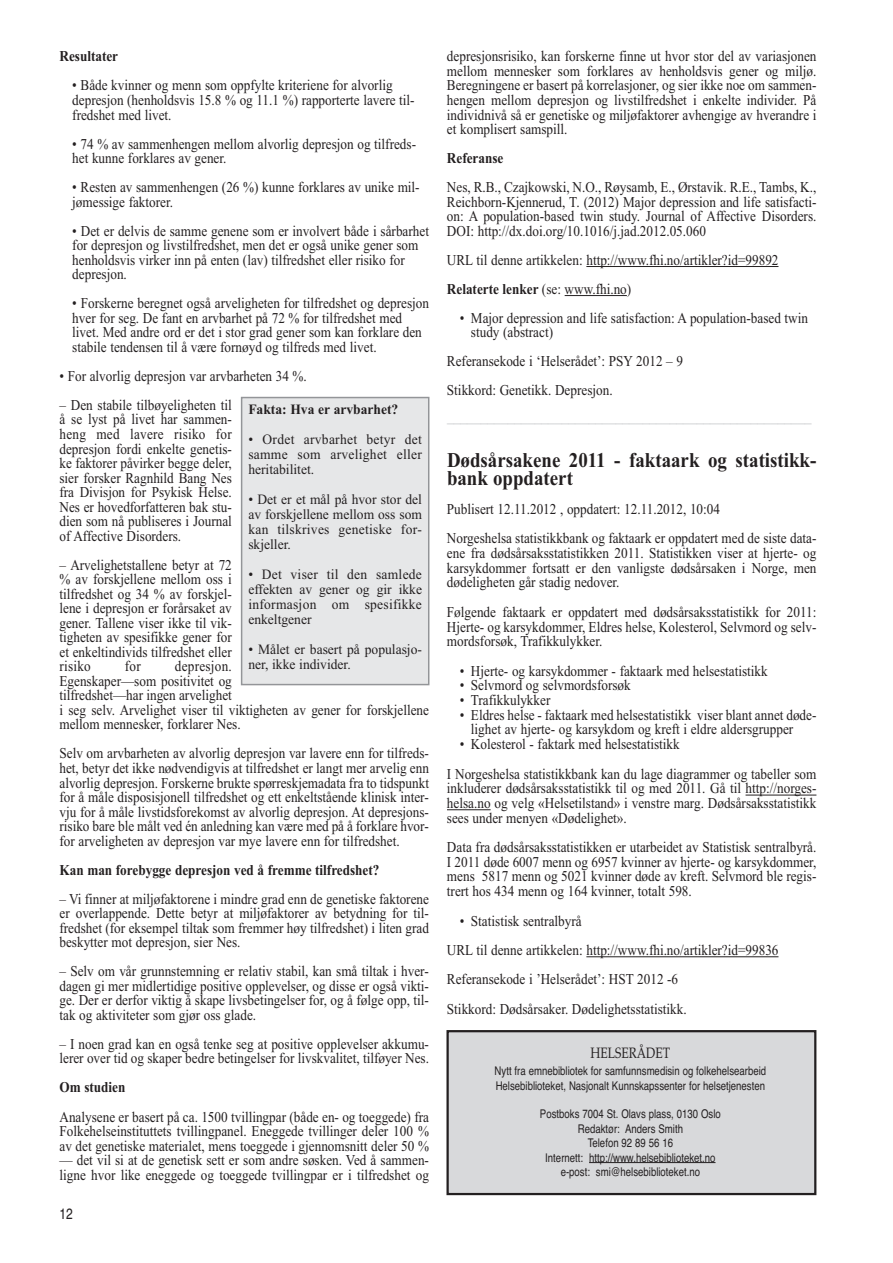
<style>
.page{position:relative;width:893px;height:1263px;background:#fff}
.page>*{position:absolute;margin:0;border:0;box-sizing:border-box;transform-origin:0 0}
.t1{font:700 21px/18px "Times New Roman";color:#231f20;scale:.9 1}
.t2{font:15px/14.5px "Times New Roman";color:#231f20;scale:.88 1}
.t3{font:700 15px "Times New Roman";color:#231f20;scale:.88 1}
.t4{font:15px "Times New Roman";color:#bbbdc0;scale:.9 1}
.t5{font:15px "Palatino";color:#231f20;scale:.8 1}
.t6{font:15px "Helvetica";color:#231f20;scale:.8 1}
.t7{font:14.25px/15px "Times New Roman";color:#231f20;text-align:justify;scale:.95 1}
.t8{font:700 14.25px "Times New Roman";color:#231f20;scale:.95 1}
.t9{font:12px/14.4px "Helvetica";color:#231f20;scale:.8 1}
.s1{font-weight:700}
</style>
<div class="page">
<hr style="left:586px;top:266px;width:192px;height:1px;background:#231f20">
<hr style="left:565px;top:295px;width:62px;height:1px;background:#231f20">
<hr style="left:745px;top:795px;width:67px;height:1px;background:#231f20">
<hr style="left:447px;top:809px;width:44px;height:1px;background:#231f20">
<hr style="left:586px;top:956px;width:192px;height:1px;background:#231f20">
<div style="left:242px;top:398px;width:186px;height:286px;background:#e6e7e8"></div>
<div style="left:241px;top:397px;width:188px;height:288px;border:2px solid #939598"></div>
<div style="left:448px;top:1031px;width:367px;height:163px;background:#d8d9db"></div>
<div style="left:446px;top:1030px;width:370px;height:165px;border:2px solid #231f20"></div>
<hr style="left:589px;top:1162px;width:126px;height:1px;background:#231f20">
<p class="t3" style="left:60px;top:51px;width:68px">Resultater</p>
<p class="t2" style="left:72px;top:80px;width:390px">• Både kvinner og menn som oppfylte kriteriene for alvorlig depresjon (henholdsvis 15.8 % og 11.1 %) rapporterte lavere til&shy;fredshet med livet.</p>
<p class="t2" style="left:72px;top:138px;width:392px">• 74 % av sammenhengen mellom alvorlig depresjon og tilfreds&shy;het kunne forklares av gener.</p>
<p class="t2" style="left:72px;top:181px;width:396px">• Resten av sammenhengen (26 %) kunne forklares av unike mil&shy;jømessige faktorer.</p>
<p class="t2" style="left:72px;top:225px;width:407px">• Det er delvis de samme genene som er involvert både i sårbarhet for depresjon og livstilfredshet, men det er også unike gener som henholdsvis virker inn på enten (lav) tilfredshet eller risiko for depresjon.</p>
<p class="t2" style="left:72px;top:297px;width:407px">• Forskerne beregnet også arveligheten for tilfredshet og depresjon hver for seg. De fant en arvbarhet på 72 % for tilfredshet med livet. Med andre ord er det i stor grad gener som kan forklare den stabile tendensen til å være fornøyd og tilfreds med livet.</p>
<p class="t2" style="left:60px;top:370px;width:283px">• For alvorlig depresjon var arvbarheten 34 %.</p>
<p class="t2" style="left:60px;top:399px;width:197px;text-align:justify">– Den stabile tilbøyeligheten til å se lyst på livet har sammen&shy;heng med lavere risiko for depresjon fordi enkelte genetis&shy;ke faktorer påvirker begge deler, sier forsker Ragnhild Bang Nes fra Divisjon for Psykisk Helse.<br>Nes er hovedforfatteren bak stu&shy;dien som nå publiseres i Journal of Affective Disorders.</p>
<p class="t2" style="left:60px;top:559px;width:197px;text-align:justify">– Arvelighetstallene betyr at 72 % av forskjellene mellom oss i tilfredshet og 34 % av forskjel&shy;lene i depresjon er forårsaket av gener. Tallene viser ikke til vik&shy;tigheten av spesifikke gener for et enkeltindivids tilfredshet eller risiko</p>
<p class="t8" style="left:248px;top:405px;width:159px">Fakta: Hva er arvbarhet?</p>
<p class="t7" style="left:248px;top:433px;width:184px">• Ordet arvbarhet betyr det samme som arvelighet eller heritabilitet.</p>
<p class="t7" style="left:248px;top:493px;width:184px">• Det er et mål på hvor stor del av forskjellene mellom oss som kan tilskrives genetiske for&shy;skjeller.</p>
<p class="t7" style="left:248px;top:568px;width:184px">• Det viser til den samlede effekten av gener og gir ikke informasjon om spesifikke enkeltgener</p>
<p class="t7" style="left:248px;top:643px;width:184px">• Målet er basert på populasjo&shy;ner, ikke individer.</p>
<p class="t2" style="left:60px;top:660px;width:421px;text-indent:115px">depresjon.<br>Egenskaper—som positivitet og<br>tilfredshet—har ingen arvelighet<br>i seg selv. Arvelighet viser til viktigheten av gener for forskjellene mellom mennesker, forklarer Nes.</p>
<p class="t2" style="left:60px;top:748px;width:421px;text-align:justify">Selv om arvbarheten av alvorlig depresjon var lavere enn for tilfreds&shy;het, betyr det ikke nødvendigvis at tilfredshet er langt mer arvelig enn alvorlig depresjon. Forskerne brukte spørreskjemadata fra to tidspunkt for å måle disposisjonell tilfredshet og ett enkeltstående klinisk inter&shy;vju for å måle livstidsforekomst av alvorlig depresjon. At depresjons&shy;risiko bare ble målt ved én anledning kan være med på å forklare hvor&shy;for arveligheten av depresjon var mye lavere enn for tilfredshet.</p>
<p class="t3" style="left:60px;top:865px;width:365px">Kan man forebygge depresjon ved å fremme tilfredshet?</p>
<p class="t2" style="left:60px;top:893px;width:421px;text-align:justify">– Vi finner at miljøfaktorene i mindre grad enn de genetiske faktorene er overlappende. Dette betyr at miljøfaktorer av betydning for til&shy;fredshet (for eksempel tiltak som fremmer høy tilfredshet) i liten grad beskytter mot depresjon, sier Nes.</p>
<p class="t2" style="left:60px;top:965px;width:421px;text-align:justify">– Selv om vår grunnstemning er relativ stabil, kan små tiltak i hver&shy;dagen gi mer midlertidige positive opplevelser, og disse er også vikti&shy;ge. Der er derfor viktig å skape livsbetingelser for, og å følge opp, til&shy;tak og aktiviteter som gjør oss glade.</p>
<p class="t2" style="left:60px;top:1038px;width:421px">– I noen grad kan en også tenke seg at positive opplevelser akkumu&shy;lerer over tid og skaper bedre betingelser for livskvalitet, tilføyer Nes.</p>
<p class="t3" style="left:60px;top:1082px;width:76px">Om studien</p>
<p class="t2" style="left:60px;top:1111px;width:421px;text-align:justify">Analysene er basert på ca. 1500 tvillingpar (både en- og toeggede) fra Folkehelseinstituttets tvillingpanel. Eneggede tvillinger deler 100 % av det genetiske materialet, mens toeggede i gjennomsnitt deler 50 %</p>
<p class="t2" style="left:60px;top:1154px;width:421px">— det vil si at de genetisk sett er som andre søsken. Ved å sammen&shy;ligne hvor like eneggede og toeggede tvillingpar er i tilfredshet og</p>
<p class="t2" style="left:125px;top:660px;width:20px">for</p>
<p class="t6" style="left:60px;top:1208px;width:18px">12</p>
<p class="t2" style="left:447px;top:51px;width:421px;text-align:justify">depresjonsrisiko, kan forskerne finne ut hvor stor del av variasjonen mellom mennesker som forklares av henholdsvis gener og miljø.<br>Beregningene er basert på korrelasjoner, og sier ikke noe om sammen&shy;hengen mellom depresjon og livstilfredshet i enkelte individer. På individnivå så er genetiske og miljøfaktorer avhengige av hverandre i et komplisert samspill.</p>
<p class="t3" style="left:447px;top:153px;width:66px">Referanse</p>
<p class="t2" style="left:447px;top:181px;width:421px;text-align:justify">Nes, R.B., Czajkowski, N.O., Røysamb, E., Ørstavik. R.E., Tambs, K., Reichborn-Kjennerud, T. (2012) Major depression and life satisfacti&shy;on: A population-based twin study. Journal of Affective Disorders.<br>DOI: http://dx.doi.org/10.1016/j.jad.2012.05.060</p>
<p class="t2" style="left:447px;top:247px;width:378px;line-height:29.1px">URL til denne artikkelen: http://www.fhi.no/artikler?id=99892<br><span class="s1">Relaterte lenker</span> (se: www.fhi.no)</p>
<p class="t2" style="left:471px;top:312px;width:385px;text-indent:-11px">• Major depression and life satisfaction: A population-based twin study (abstract)</p>
<p class="t2" style="left:447px;top:348px;width:270px;line-height:29.1px">Referansekode i ‘Helserådet’: PSY 2012 – 9<br>Stikkord: Genetikk. Depresjon.</p>
<p class="t4" style="left:447px;top:411px;width:406px">______________________________________________________</p>
<h1 class="t1" style="left:447px;top:453px;width:412px">Dødsårsakene 2011 - faktaark og statistikk&shy;bank oppdatert</h1>
<p class="t2" style="left:447px;top:496px;width:421px;line-height:29.4px">Publisert 12.11.2012 , oppdatert: 12.11.2012, 10:04<br>Norgeshelsa statistikkbank og faktaark er oppdatert med de siste data-</p>
<p class="t2" style="left:447px;top:547px;width:421px;text-align:justify">ene fra dødsårsaksstatistikken 2011. Statistikken viser at hjerte- og karsykdommer fortsatt er den vanligste dødsårsaken i Norge, men dødeligheten går stadig nedover.</p>
<p class="t2" style="left:447px;top:606px;width:421px;text-align:justify">Følgende faktaark er oppdatert med dødsårsaksstatistikk for 2011:<br>Hjerte- og karsykdommer, Eldres helse, Kolesterol, Selvmord og selv&shy;mordsforsøk, Trafikkulykker.</p>
<p class="t2" style="left:460px;top:665px;width:351px">• Hjerte- og karsykdommer - faktaark med helsestatistikk</p>
<p class="t2" style="left:460px;top:679px;width:196px">• Selvmord og selvmordsforsøk</p>
<p class="t2" style="left:460px;top:694px;width:105px">• Trafikkulykker</p>
<p class="t2" style="left:471px;top:709px;width:394px;text-indent:-11px">• Eldres helse - faktaark med helsestatistikk viser blant annet døde&shy;lighet av hjerte- og karsykdom og kreft i eldre aldersgrupper</p>
<p class="t2" style="left:447px;top:731px;width:421px;line-height:29.4px;text-indent:13px">• Kolesterol - faktark med helsestatistikk<br>I Norgeshelsa statistikkbank kan du lage diagrammer og tabeller som</p>
<p class="t2" style="left:447px;top:782px;width:421px;text-align:justify">inkluderer dødsårsaksstatistikk til og med 2011. Gå til http://norges&shy;helsa.no og velg «Helsetilstand» i venstre marg. Dødsårsaksstatistikk sees under menyen «Dødelighet».</p>
<p class="t2" style="left:447px;top:841px;width:421px;text-align:justify">Data fra dødsårsaksstatistikken er utarbeidet av Statistisk sentralbyrå.<br>I 2011 døde 6007 menn og 6957 kvinner av hjerte- og karsykdommer, mens 5817 menn og 5021 kvinner døde av kreft. Selvmord ble regis&shy;trert hos 434 menn og 164 kvinner, totalt 598.</p>
<p class="t2" style="left:447px;top:907px;width:378px;line-height:29.4px;text-indent:13px">• Statistisk sentralbyrå<br>URL til denne artikkelen: http://www.fhi.no/artikler?id=99836<br>Referansekode i ’Helserådet’: HST 2012 -6<br>Stikkord: Dødsårsaker. Dødelighetsstatistikk.</p>
<p class="t5" style="left:591px;top:1047px;width:101px">HELSERÅDET</p>
<p class="t9" style="left:495px;top:1065px;width:341px">Nytt fra emnebibliotek for samfunnsmedisin og folkehelsearbeid<br>Helsebiblioteket, Nasjonalt Kunnskapssenter for helsetjenesten</p>
<p class="t9" style="left:540px;top:1108px;width:228px;text-align:center">Postboks 7004 St. Olavs plass, 0130 Oslo<br>Redaktør: Anders Smith<br>Telefon 92 89 56 16<br>Internett: http://www.helsebiblioteket.no e-post: smi@helsebiblioteket.no</p>
</div>
